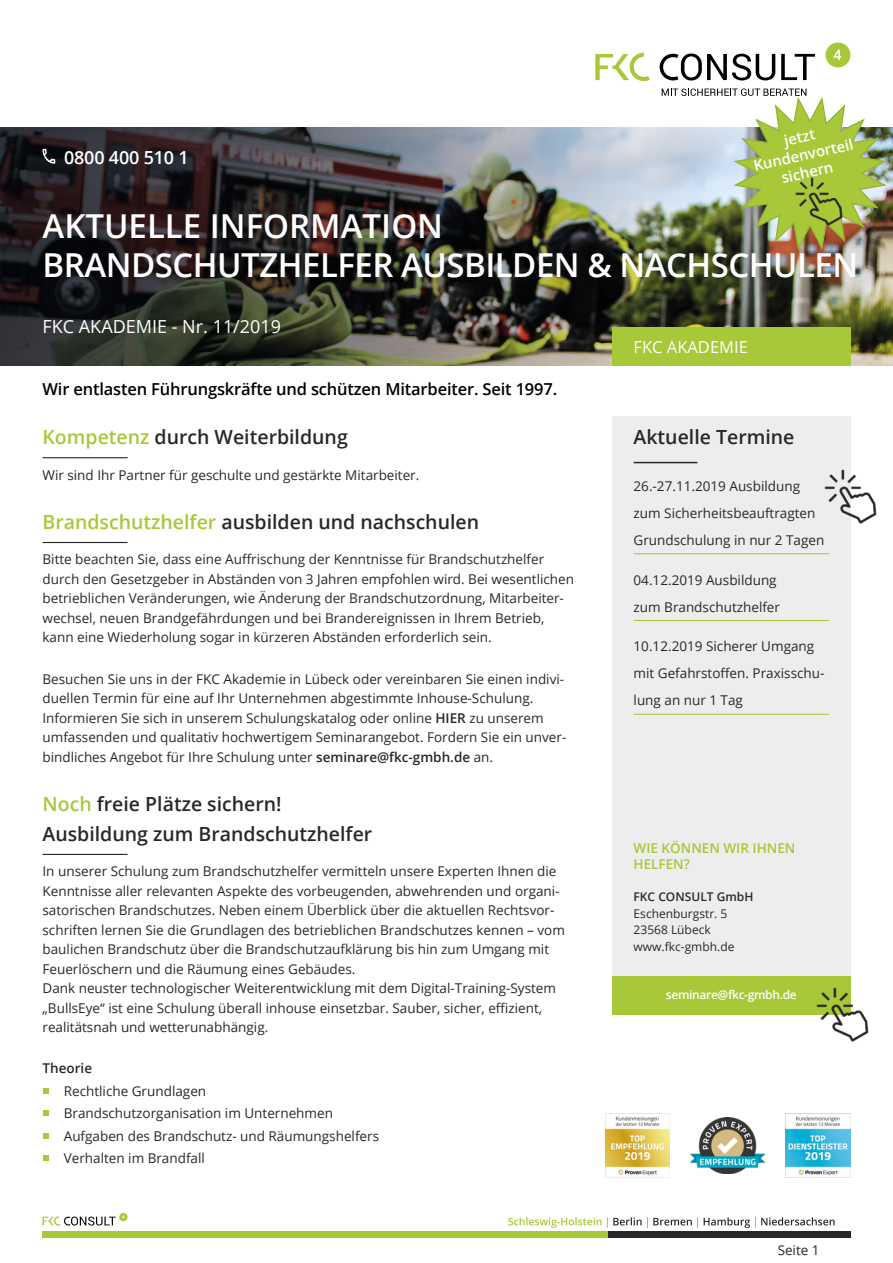
<style>
.page{position:relative;width:893px;height:1263px;background:#fff}
.page>*{position:absolute;margin:0;border:0;box-sizing:border-box;transform-origin:0 0}
.t1{font:600 33px/39px "Open Sans";letter-spacing:-.015em;color:#fff}
.t2{font:600 19.5px/30px "Open Sans";color:#282827}
.t3{font:18px "Open Sans";color:#fff}
.t4{font:600 18px "Open Sans";letter-spacing:-.01em;color:#fff}
.t5{font:600 16.5px "Open Sans";letter-spacing:-.01em;color:#000}
.t6{font:16.5px "Open Sans";color:#fff}
.t7{font:600 14.85px/17.9px "Open Sans";color:#fff;text-align:center}
.t8{font:13.5px/19.5px "Open Sans";color:#282827}
.t9{font:600 13.5px/16.2px "Open Sans";color:#a7c839}
.t10{font:600 13.5px "Open Sans";color:#282827}
.t11{font:12px/16.5px "Open Sans";color:#282827}
.t12{font:600 12px "Open Sans";letter-spacing:-.025em;color:#fff}
.t13{font:600 12px "Open Sans";color:#282827}
.s1{color:#a7c839}
.s2{font-weight:600}
</style>
<div class="page">
<svg style="left:595px;top:53px;width:55px;height:28px"></svg>
<svg style="left:660px;top:53px;width:115px;height:28px"></svg>
<svg style="left:781px;top:54px;width:34px;height:26px"></svg>
<div style="left:825px;top:43px;width:25px;height:24px;background:#a7c839;border-radius:50%"></div>
<svg style="left:834px;top:50px;width:7px;height:10px"></svg>
<svg style="left:43px;top:1216px;width:73px;height:10px"></svg>
<svg style="left:119px;top:1213px;width:9px;height:8px"></svg>
<div style="left:43px;top:1231px;width:578px;height:6px;background:#a7c839"></div>
<div style="left:608px;top:1231px;width:242px;height:6px;background:#282827"></div>
<svg style="left:704px;top:1217px;width:131px;height:11px"></svg>
<svg style="left:508px;top:1217px;width:190px;height:11px"></svg>
<img style="left:0;top:128px;width:893px;height:238px">
<div style="left:612px;top:327px;width:238px;height:39px;background:#a7c839"></div>
<div style="left:612px;top:417px;width:238px;height:595px;background:#ededed"></div>
<hr style="left:43px;top:457px;width:85px;height:1px;background:#282827">
<hr style="left:43px;top:542px;width:85px;height:1px;background:#282827">
<hr style="left:43px;top:854px;width:85px;height:1px;background:#282827">
<svg style="left:43px;top:1088px;width:5px;height:6px"></svg>
<svg style="left:43px;top:1110px;width:5px;height:6px"></svg>
<svg style="left:43px;top:1133px;width:5px;height:6px"></svg>
<svg style="left:43px;top:1155px;width:5px;height:6px"></svg>
<svg style="left:43px;top:149px;width:12px;height:15px"></svg>
<hr style="left:634px;top:462px;width:63px;height:1px;background:#282827">
<hr style="left:634px;top:553px;width:195px;height:1px;background:#a7c839">
<hr style="left:634px;top:620px;width:195px;height:1px;background:#a7c839">
<hr style="left:634px;top:714px;width:195px;height:1px;background:#a7c839">
<img style="left:662px;top:88px;width:227px;height:164px">
<img style="left:795px;top:177px;width:48px;height:49px">
<img style="left:824px;top:470px;width:53px;height:54px">
<div style="left:612px;top:976px;width:238px;height:38px;background:#a7c839"></div>
<img style="left:816px;top:988px;width:53px;height:53px">
<img style="left:691px;top:1117px;width:74px;height:56px">
<img style="left:605px;top:1113px;width:64px;height:65px">
<img style="left:786px;top:1113px;width:64px;height:63px">
<h3 class="t4" style="left:64px;top:145px;width:126px">0800 400 510 1</h3>
<p class="t7" style="left:748px;top:140px;width:103px;rotate:-13deg">jetzt<br>Kundenvorteil sichern</p>
<h1 class="t1" style="left:43px;top:206px;width:817px">AKTUELLE INFORMATION<br>BRANDSCHUTZHELFER AUSBILDEN &amp; NACHSCHULEN</h1>
<h3 class="t3" style="left:43px;top:314px;width:240px">FKC AKADEMIE - Nr. 11/2019</h3>
<p class="t5" style="left:43px;top:378px;width:516px">Wir entlasten Führungskräfte und schützen Mitarbeiter. Seit 1997.</p>
<h2 class="t2" style="left:43px;top:422px;width:307px"><span class="s1">Kompetenz</span> durch Weiterbildung</h2>
<p class="t8" style="left:43px;top:465px;width:378px">Wir sind Ihr Partner für geschulte und gestärkte Mitarbeiter.</p>
<h2 class="t2" style="left:43px;top:507px;width:438px"><span class="s1">Brandschutzhelfer</span> ausbilden und nachschulen</h2>
<p class="t8" style="left:43px;top:549px;width:533px">Bitte beachten Sie, dass eine Auffrischung der Kenntnisse für Brandschutzhelfer durch den Gesetzgeber in Abständen von 3 Jahren empfohlen wird. Bei wesentlichen betrieblichen Veränderungen, wie Änderung der Brandschutzordnung, Mitarbeiter&shy;wechsel, neuen Brandgefährdungen und bei Brandereignissen in Ihrem Betrieb, kann eine Wiederholung sogar in kürzeren Abständen erforderlich sein.</p>
<p class="t8" style="left:43px;top:668px;width:525px">Besuchen Sie uns in der FKC Akademie in Lübeck oder vereinbaren Sie einen indivi&shy;duellen Termin für eine auf Ihr Unternehmen abgestimmte Inhouse-Schulung.<br>Informieren Sie sich in unserem Schulungskatalog oder online <span class="s2">HIER</span> zu unserem umfassenden und qualitativ hochwertigem Seminarangebot. Fordern Sie ein unver&shy;bindliches Angebot für Ihre Schulung unter <span class="s2">seminare@fkc-gmbh.de</span> an.</p>
<h2 class="t2" style="left:43px;top:789px;width:331px"><span class="s1">Noch</span> freie Plätze sichern!<br>Ausbildung zum Brandschutzhelfer</h2>
<p class="t8" style="left:43px;top:861px;width:524px">In unserer Schulung zum Brandschutzhelfer vermitteln unsere Experten Ihnen die Kenntnisse aller relevanten Aspekte des vorbeugenden, abwehrenden und organi&shy;satorischen Brandschutzes. Neben einem Überblick über die aktuellen Rechtsvor&shy;schriften lernen Sie die Grundlagen des betrieblichen Brandschutzes kennen – vom baulichen Brandschutz über die Brandschutzaufklärung bis hin zum Umgang mit Feuerlöschern und die Räumung eines Gebäudes.<br>Dank neuster technologischer Weiterentwicklung mit dem Digital-Training-System „BullsEye“ ist eine Schulung überall inhouse einsetzbar. Sauber, sicher, effizient, realitätsnah und wetterunabhängig.</p>
<p class="t10" style="left:43px;top:1059px;width:51px">Theorie</p>
<p class="t8" style="left:64px;top:1079px;width:317px;line-height:22.5px">Rechtliche Grundlagen<br>Brandschutzorganisation im Unternehmen Aufgaben des Brandschutz- und Räumungshelfers Verhalten im Brandfall</p>
<p class="t6" style="left:634px;top:336px;width:116px">FKC AKADEMIE</p>
<h2 class="t2" style="left:634px;top:422px;width:162px">Aktuelle Termine</h2>
<p class="t8" style="left:634px;top:472px;width:192px;line-height:27px">26.-27.11.2019 Ausbildung zum Sicherheitsbeauftragten<br>Grundschulung in nur 2 Tagen</p>
<p class="t8" style="left:634px;top:566px;width:148px;line-height:27px">04.12.2019 Ausbildung zum Brandschutzhelfer</p>
<p class="t8" style="left:634px;top:633px;width:192px;line-height:27px">10.12.2019 Sicherer Umgang mit Gefahrstoffen. Praxisschu&shy;lung an nur 1 Tag</p>
<p class="t9" style="left:634px;top:839px;width:163px">WIE KÖNNEN WIR IHNEN<br>HELFEN?</p>
<p class="t13" style="left:634px;top:889px;width:121px">FKC CONSULT GmbH</p>
<p class="t11" style="left:634px;top:905px;width:102px">Eschenburgstr. 5<br>23568 Lübeck www.fkc-gmbh.de</p>
<p class="t12" style="left:666px;top:987px;width:132px">seminare@fkc-gmbh.de</p>
<p class="t8" style="left:778px;top:1240px;width:43px">Seite 1</p>
</div>
